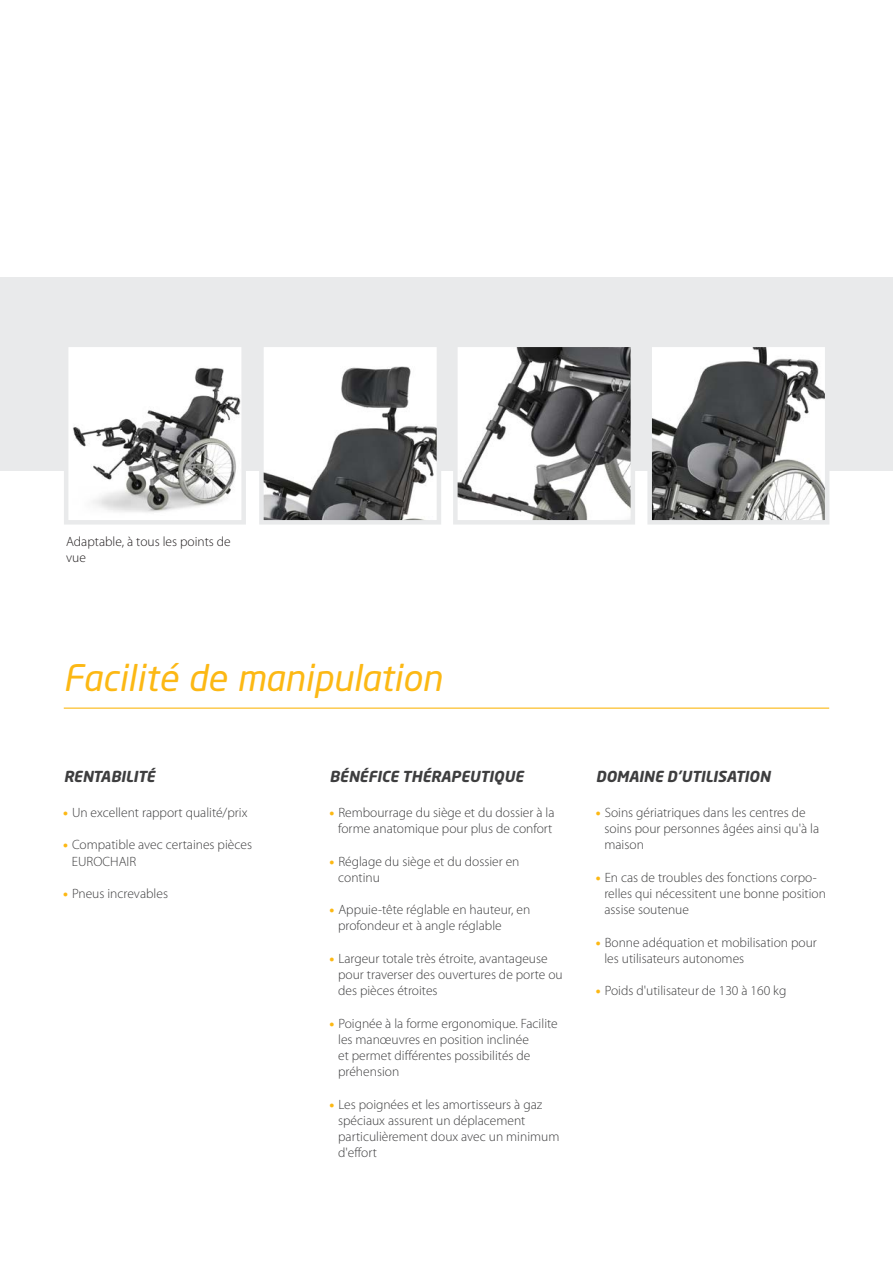
<style>
.page{position:relative;width:893px;height:1263px;background:#fff}
.page>*{position:absolute;margin:0;border:0;box-sizing:border-box;transform-origin:0 0}
.t1{font:italic 36px "Neo Sans Std";color:#fcb814}
.t2{font:italic 700 15px "Neo Sans Std";color:#3e3e3f}
.t3{font:300 13.5px/16.2px "Myriad Pro";color:#3e3e3f}
.t4{font:300 13.5px/16.2px "Myriad Pro";color:#231f20}
.s1{font-weight:900;color:#fcb814}
</style>
<div class="page">
<div style="left:0;top:277px;width:893px;height:194px;background:#e9eaeb"></div>
<hr style="left:64px;top:707px;width:765px;height:2px;background:#fcb814">
<img style="left:458px;top:348px;width:172px;height:171px">
<div style="left:453px;top:343px;width:182px;height:181px;border:4px solid #e9eaeb"></div>
<img style="left:652px;top:348px;width:172px;height:171px">
<div style="left:647px;top:343px;width:182px;height:181px;border:4px solid #e9eaeb"></div>
<div style="left:66px;top:345px;width:178px;height:177px;background:#fff"></div>
<img style="left:73px;top:367px;width:168px;height:146px">
<div style="left:64px;top:343px;width:182px;height:181px;border:4px solid #e9eaeb"></div>
<img style="left:264px;top:348px;width:172px;height:171px">
<div style="left:259px;top:343px;width:182px;height:181px;border:4px solid #e9eaeb"></div>
<p class="t4" style="left:66px;top:533px;width:166px">Adaptable, à tous les points de vue</p>
<h1 class="t1" style="left:63px;top:656px;width:380px">Facilité de manipulation</h1>
<p class="t2" style="left:64px;top:767px;width:93px">RENTABILITÉ</p>
<p class="t2" style="left:330px;top:767px;width:195px">BÉNÉFICE THÉRAPEUTIQUE</p>
<p class="t2" style="left:596px;top:767px;width:176px">DOMAINE D'UTILISATION</p>
<p class="t3" style="left:63px;top:805px;width:186px"><span class="s1">•</span> Un excellent rapport qualité/prix</p>
<p class="t3" style="left:72px;top:837px;width:182px;text-indent:-9px"><span class="s1">•</span> Compatible avec certaines pièces<br>EUROCHAIR</p>
<p class="t3" style="left:63px;top:886px;width:106px"><span class="s1">•</span> Pneus increvables</p>
<p class="t3" style="left:330px;top:805px;width:226px;text-align:center"><span class="s1">•</span> Rembourrage du siège et du dossier à la forme anatomique pour plus de confort</p>
<p class="t3" style="left:338px;top:853px;width:183px;text-indent:-9px"><span class="s1">•</span> Réglage du siège et du dossier en continu</p>
<p class="t3" style="left:338px;top:902px;width:194px;text-indent:-9px"><span class="s1">•</span> Appuie-tête réglable en hauteur, en profondeur et à angle réglable</p>
<p class="t3" style="left:338px;top:950px;width:226px;text-indent:-9px"><span class="s1">•</span> Largeur totale très étroite, avantageuse pour traverser des ouvertures de porte ou des pièces étroites</p>
<p class="t3" style="left:338px;top:1015px;width:221px;text-indent:-9px"><span class="s1">•</span> Poignée à la forme ergonomique. Facilite les manœuvres en position inclinée<br>et permet différentes possibilités de préhension</p>
<p class="t3" style="left:338px;top:1096px;width:223px;text-indent:-9px"><span class="s1">•</span> Les poignées et les amortisseurs à gaz spéciaux assurent un déplacement particulièrement doux avec un minimum d'effort</p>
<p class="t3" style="left:604px;top:805px;width:216px;text-indent:-9px"><span class="s1">•</span> Soins gériatriques dans les centres de soins pour personnes âgées ainsi qu'à la maison</p>
<p class="t3" style="left:604px;top:869px;width:223px;text-indent:-9px"><span class="s1">•</span> En cas de troubles des fonctions corpo&shy;relles qui nécessitent une bonne position assise soutenue</p>
<p class="t3" style="left:604px;top:934px;width:214px;text-indent:-9px"><span class="s1">•</span> Bonne adéquation et mobilisation pour les utilisateurs autonomes</p>
<p class="t3" style="left:596px;top:983px;width:192px"><span class="s1">•</span> Poids d'utilisateur de 130 à 160 kg</p>
</div>
